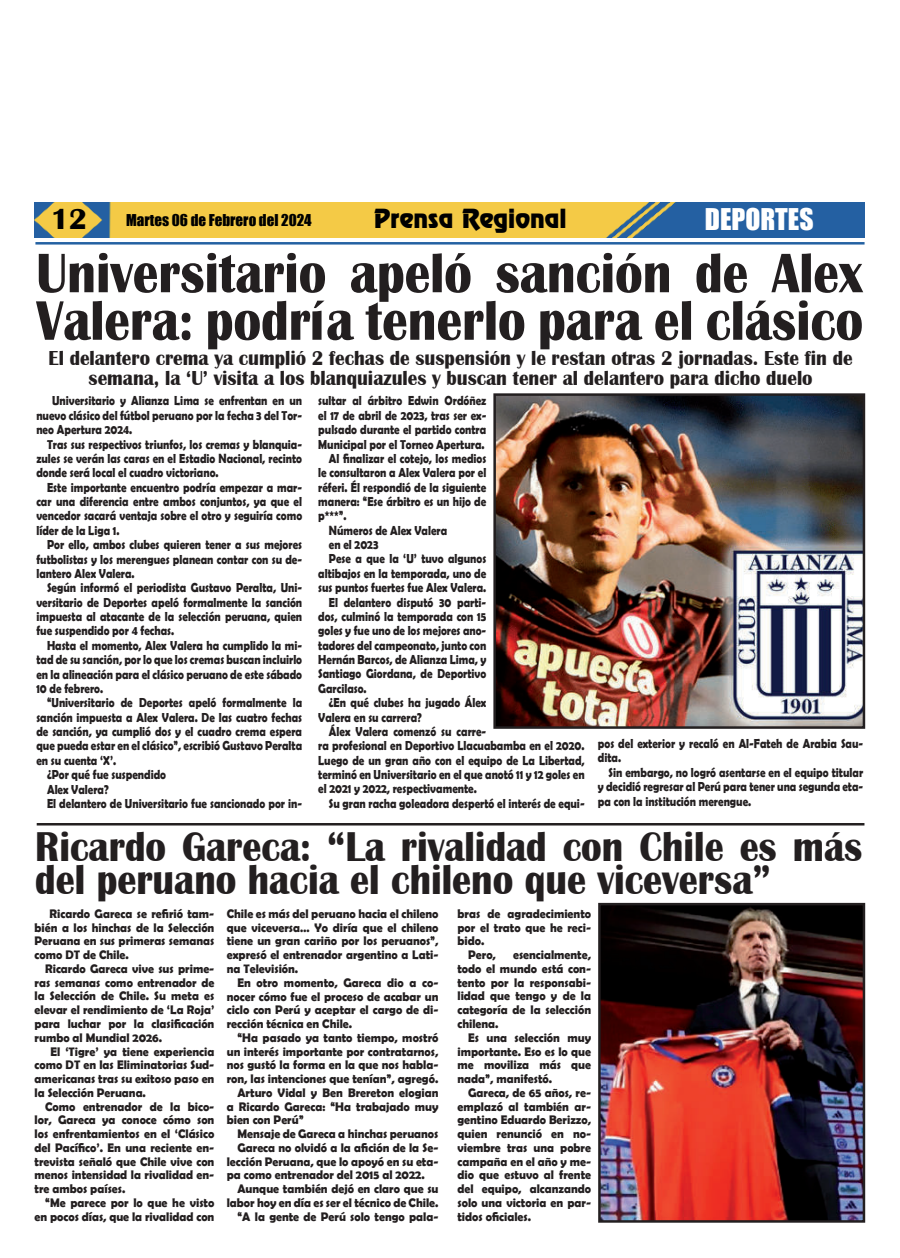
<style>
.page{position:relative;width:900px;height:1258px;background:#fff}
.page>*{position:absolute;margin:0;border:0;box-sizing:border-box;transform-origin:0 0}
.t1{font:700 57.62px/47.5px "Britannic";color:#231f20;scale:.89 1}
.t2{font:700 42.88px/32.5px "Britannic";color:#231f20;scale:.89 1}
.t3{font:700 30px "Britannic";color:#000}
.t4{font:27.5px "Impact";color:#fff}
.t5{font:23.75px "Renfrew Normal";color:#000}
.t6{font:700 20.88px/20px "Britannic";color:#231f20;text-align:center;scale:.92 1}
.t7{font:15px "Impact";color:#000}
.t8{font:700 13.12px/14.4px "Berlin Sans FB Demi";color:#231f20;text-align:justify;scale:.84 1}
.t9{font:700 12.5px/13.8px "Berlin Sans FB Demi";color:#231f20;text-align:justify;scale:.95 1}
</style>
<div class="page">
<img style="left:35px;top:203px;width:830px;height:35px">
<hr style="left:35px;top:242px;width:830px;height:3px;background:#2361a2">
<img style="left:497px;top:397px;width:364px;height:328px">
<div style="left:493px;top:393px;width:372px;height:336px;border:3px solid #231f20"></div>
<hr style="left:37px;top:823px;width:827px;height:2px;background:#231f20">
<img style="left:602px;top:907px;width:259px;height:312px">
<div style="left:598px;top:903px;width:267px;height:320px;border:3px solid #231f20"></div>
<h3 class="t3" style="left:51px;top:203px;width:38px">12</h3>
<p class="t7" style="left:126px;top:213px;width:187px">Martes 06 de Febrero del 2024</p>
<h3 class="t5" style="left:374px;top:209px;width:194px">Prensa Regional</h3>
<h3 class="t4" style="left:705px;top:206px;width:110px">DEPORTES</h3>
<h1 class="t1" style="left:36px;top:249px;width:931px">Universitario apeló sanción de Alex<br>Valera: podría tenerlo para el clásico</h1>
<h3 class="t6" style="left:49px;top:348px;width:875px">El delantero crema ya cumplió 2 fechas de suspensión y le restan otras 2 jornadas. Este fin de semana, la ‘U’ visita a los blanquiazules y buscan tener al delantero para dicho duelo</h3>
<p class="t8" style="left:36px;top:394px;width:318px;text-indent:16px">Universitario y Alianza Lima se enfrentan en un nuevo clásico del fútbol peruano por la fecha 3 del Tor&shy;neo Apertura 2024.</p>
<p class="t8" style="left:36px;top:437px;width:318px;text-indent:11px">Tras sus respectivos triunfos, los cremas y blanquia&shy;zules se verán las caras en el Estadio Nacional, recinto donde será local el cuadro victoriano.</p>
<p class="t8" style="left:36px;top:481px;width:318px;text-indent:11px">Este importante encuentro podría empezar a mar&shy;car una diferencia entre ambos conjuntos, ya que el vencedor sacará ventaja sobre el otro y seguiría como líder de la Liga 1.</p>
<p class="t8" style="left:36px;top:538px;width:318px;text-indent:11px">Por ello, ambos clubes quieren tener a sus mejores futbolistas y los merengues planean contar con su de&shy;lantero Alex Valera.</p>
<p class="t8" style="left:36px;top:581px;width:318px;text-indent:11px">Según informó el periodista Gustavo Peralta, Uni&shy;versitario de Deportes apeló formalmente la sanción impuesta al atacante de la selección peruana, quien fue suspendido por 4 fechas.</p>
<p class="t8" style="left:36px;top:639px;width:318px;text-indent:11px">Hasta el momento, Alex Valera ha cumplido la mi&shy;tad de su sanción, por lo que los cremas buscan incluirlo en la alineación para el clásico peruano de este sábado 10 de febrero.</p>
<p class="t8" style="left:47px;top:696px;width:305px">“Universitario de Deportes apeló formalmente la</p>
<p class="t8" style="left:36px;top:711px;width:318px">sanción impuesta a Alex Valera. De las cuatro fechas</p>
<p class="t8" style="left:36px;top:725px;width:318px">de sanción, ya cumplió dos y el cuadro crema espera</p>
<p class="t8" style="left:36px;top:739px;width:318px">que pueda estar en el clásico”, escribió Gustavo Peralta</p>
<p class="t8" style="left:36px;top:754px;width:97px">en su cuenta ‘X’.</p>
<p class="t8" style="left:47px;top:768px;width:143px">¿Por qué fue suspendido</p>
<p class="t8" style="left:47px;top:782px;width:75px">Alex Valera?</p>
<p class="t8" style="left:47px;top:797px;width:305px">El delantero de Universitario fue sancionado por in-</p>
<p class="t8" style="left:318px;top:394px;width:202px">sultar al árbitro Edwin Ordóñez</p>
<p class="t8" style="left:318px;top:409px;width:202px">el 17 de abril de 2023, tras ser ex-</p>
<p class="t8" style="left:318px;top:423px;width:202px">pulsado durante el partido contra</p>
<p class="t8" style="left:318px;top:437px;width:200px">Municipal por el Torneo Apertura.</p>
<p class="t8" style="left:329px;top:451px;width:189px">Al finalizar el cotejo, los medios</p>
<p class="t8" style="left:318px;top:466px;width:202px">le consultaron a Alex Valera por el</p>
<p class="t8" style="left:318px;top:480px;width:202px">réferi. Él respondió de la siguiente</p>
<p class="t8" style="left:318px;top:495px;width:202px">manera: “Ese árbitro es un hijo de</p>
<p class="t8" style="left:318px;top:509px;width:35px">p***”.</p>
<p class="t8" style="left:329px;top:524px;width:142px">Números de Alex Valera</p>
<p class="t8" style="left:329px;top:538px;width:60px">en el 2023</p>
<p class="t8" style="left:329px;top:552px;width:189px">Pese a que la ‘U’ tuvo algunos</p>
<p class="t8" style="left:318px;top:567px;width:202px">altibajos en la temporada, uno de</p>
<p class="t8" style="left:318px;top:581px;width:202px">sus puntos fuertes fue Alex Valera.</p>
<p class="t8" style="left:329px;top:595px;width:189px">El delantero disputó 30 parti-</p>
<p class="t8" style="left:318px;top:610px;width:202px">dos, culminó la temporada con 15</p>
<p class="t8" style="left:318px;top:624px;width:202px">goles y fue uno de los mejores ano-</p>
<p class="t8" style="left:318px;top:639px;width:202px">tadores del campeonato, junto con</p>
<p class="t8" style="left:318px;top:653px;width:202px">Hernán Barcos, de Alianza Lima, y</p>
<p class="t8" style="left:318px;top:667px;width:202px">Santiago Giordana, de Deportivo</p>
<p class="t8" style="left:318px;top:682px;width:59px">Garcilaso.</p>
<p class="t8" style="left:329px;top:696px;width:189px">¿En qué clubes ha jugado Álex</p>
<p class="t8" style="left:318px;top:710px;width:125px">Valera en su carrera?</p>
<p class="t8" style="left:329px;top:725px;width:189px">Álex Valera comenzó su carre-</p>
<p class="t8" style="left:318px;top:739px;width:319px">ra profesional en Deportivo Llacuabamba en el 2020.</p>
<p class="t8" style="left:318px;top:754px;width:319px">Luego de un gran año con el equipo de La Libertad,</p>
<p class="t8" style="left:318px;top:768px;width:319px">terminó en Universitario en el que anotó 11 y 12 goles en</p>
<p class="t8" style="left:318px;top:782px;width:190px">el 2021 y 2022, respectivamente.</p>
<p class="t8" style="left:329px;top:797px;width:306px">Su gran racha goleadora despertó el interés de equi-</p>
<p class="t8" style="left:598px;top:737px;width:317px">pos del exterior y recaló en Al-Fateh de Arabia Sau&shy;dita.</p>
<p class="t8" style="left:598px;top:766px;width:317px;text-indent:11px">Sin embargo, no logró asentarse en el equipo titular y decidió regresar al Perú para tener una segunda eta&shy;pa con la institución merengue.</p>
<h2 class="t2" style="left:35px;top:831px;width:931px">Ricardo Gareca: “La rivalidad con Chile es más del peruano hacia el chileno que viceversa”</h2>
<p class="t9" style="left:35px;top:907px;width:191px;text-indent:15px">Ricardo Gareca se refirió tam&shy;bién a los hinchas de la Selección Peruana en sus primeras semanas como DT de Chile.</p>
<p class="t9" style="left:35px;top:962px;width:191px;text-indent:11px">Ricardo Gareca vive sus prime&shy;ras semanas como entrenador de la Selección de Chile. Su meta es elevar el rendimiento de ‘La Roja’ para luchar por la clasificación rumbo al Mundial 2026.</p>
<p class="t9" style="left:35px;top:1045px;width:191px;text-indent:16px">El ‘Tigre’ ya tiene experiencia como DT en las Eliminatorias Sud&shy;americanas tras su exitoso paso en la Selección Peruana.</p>
<p class="t9" style="left:35px;top:1100px;width:191px;text-indent:11px">Como entrenador de la bico&shy;lor, Gareca ya conoce cómo son los enfrentamientos en el ‘Clásico del Pacífico’. En una reciente en&shy;trevista señaló que Chile vive con menos intensidad la rivalidad en&shy;tre ambos países.</p>
<p class="t9" style="left:35px;top:1196px;width:191px;text-align:right">“Me parece por lo que he visto en pocos días, que la rivalidad con</p>
<p class="t9" style="left:227px;top:907px;width:224px">Chile es más del peruano hacia el chileno que viceversa… Yo diría que el chileno tiene un gran cariño por los peruanos”, expresó el entrenador argentino a Lati&shy;na Televisión.</p>
<p class="t9" style="left:227px;top:976px;width:224px;text-indent:11px">En otro momento, Gareca dio a co&shy;nocer cómo fue el proceso de acabar un ciclo con Perú y aceptar el cargo de di&shy;rección técnica en Chile.</p>
<p class="t9" style="left:237px;top:1031px;width:213px">“Ha pasado ya tanto tiempo, mostró</p>
<p class="t9" style="left:227px;top:1045px;width:224px">un interés importante por contratarnos,</p>
<p class="t9" style="left:227px;top:1059px;width:224px">nos gustó la forma en la que nos habla-</p>
<p class="t9" style="left:227px;top:1072px;width:224px">ron, las intenciones que tenían”, agregó.</p>
<p class="t9" style="left:237px;top:1086px;width:213px">Arturo Vidal y Ben Brereton elogian</p>
<p class="t9" style="left:227px;top:1100px;width:224px">a Ricardo Gareca: “Ha trabajado muy</p>
<p class="t9" style="left:227px;top:1114px;width:82px">bien con Perú”</p>
<p class="t9" style="left:237px;top:1127px;width:213px">Mensaje de Gareca a hinchas peruanos</p>
<p class="t9" style="left:237px;top:1140px;width:213px">Gareca no olvidó a la afición de la Se-</p>
<p class="t9" style="left:227px;top:1155px;width:224px">lección Peruana, que lo apoyó en su eta-</p>
<p class="t9" style="left:227px;top:1169px;width:210px">pa como entrenador del 2015 al 2022.</p>
<p class="t9" style="left:237px;top:1182px;width:213px">Aunque también dejó en claro que su</p>
<p class="t9" style="left:227px;top:1196px;width:224px">labor hoy en día es ser el técnico de Chile.</p>
<p class="t9" style="left:237px;top:1210px;width:213px">“A la gente de Perú solo tengo pala-</p>
<p class="t9" style="left:457px;top:907px;width:142px">bras de agradecimiento</p>
<p class="t9" style="left:457px;top:921px;width:142px">por el trato que he reci-</p>
<p class="t9" style="left:457px;top:935px;width:30px">bido.</p>
<p class="t9" style="left:468px;top:949px;width:31px">Pero,</p>
<p class="t9" style="left:457px;top:949px;width:142px;text-indent:56px">esencialmente, todo el mundo está con&shy;tento por la responsabi&shy;lidad que tengo y de la categoría de la selección chilena.</p>
<p class="t9" style="left:457px;top:1031px;width:142px;text-indent:11px">Es una selección muy importante. Eso es lo que me moviliza más que nada”, manifestó.</p>
<p class="t9" style="left:457px;top:1086px;width:142px;text-indent:11px">Gareca, de 65 años, re&shy;emplazó al también ar&shy;gentino Eduardo Berizzo, quien renunció en no&shy;viembre tras una pobre campaña en el año y me&shy;dio que estuvo al frente del equipo, alcanzando solo una victoria en par&shy;tidos oficiales.</p>
</div>
